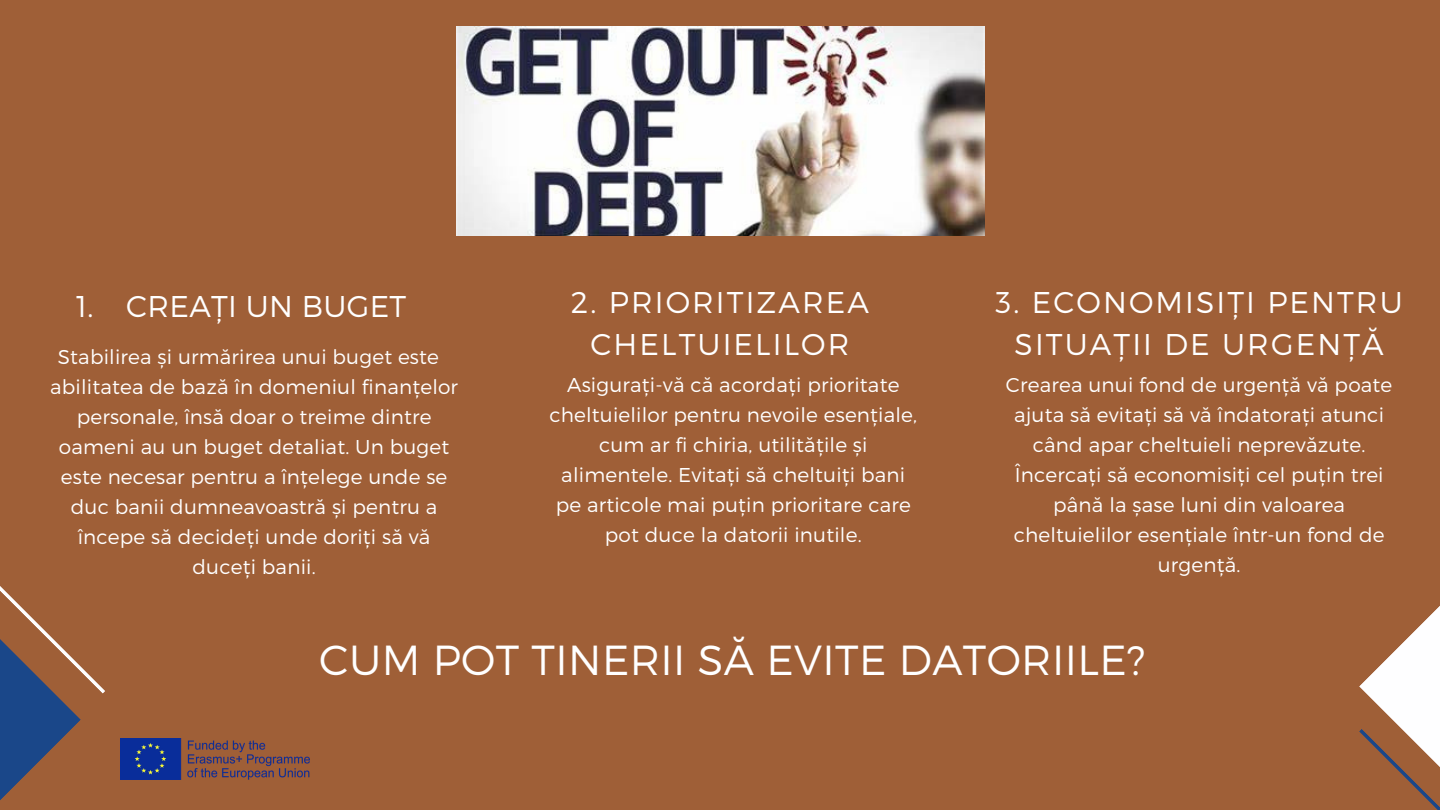
<style>
.page{position:relative;width:1440px;height:810px;background:#9f5f37}
.page>*{position:absolute;margin:0;border:0;box-sizing:border-box;transform-origin:0 0}
.t1{font:300 42px "Montserrat";letter-spacing:.01em;color:#fff}
.t2{font:300 30px/42px "Montserrat";letter-spacing:.07em;color:#fff;text-align:center}
.t3{font:300 30px "Montserrat";letter-spacing:.01em;color:#fff}
.t4{font:300 20px/30px "Montserrat";letter-spacing:.01em;color:#fff;text-align:center}
</style>
<div class="page">
<svg style="left:0;top:586px;width:105px;height:214px"></svg>
<svg style="left:1359px;top:606px;width:81px;height:204px"></svg>
<img style="left:120px;top:739px;width:190px;height:41px">
<img style="left:456px;top:27px;width:528px;height:208px">
<p class="t3" style="left:76px;top:287px;width:332px">1. CREAȚI UN BUGET</p>
<p class="t2" style="left:571px;top:280px;width:300px">2. PRIORITIZAREA<br>CHELTUIELILOR</p>
<p class="t4" style="left:549px;top:368px;width:369px">Asigurați-vă că acordați prioritate cheltuielilor pentru nevoile esențiale, cum ar fi chiria, utilitățile și alimentele. Evitați să cheltuiți bani pe articole mai puțin prioritare care pot duce la datorii inutile.</p>
<p class="t4" style="left:50px;top:341px;width:409px">Stabilirea și urmărirea unui buget este abilitatea de bază în domeniul finanțelor personale, însă doar o treime dintre oameni au un buget detaliat. Un buget este necesar pentru a înțelege unde se duc banii dumneavoastră și pentru a începe să decideți unde doriți să vă duceți banii.</p>
<p class="t2" style="left:996px;top:280px;width:409px">3. ECONOMISIȚI PENTRU<br>SITUAȚII DE URGENȚĂ</p>
<p class="t4" style="left:1006px;top:368px;width:388px">Crearea unui fond de urgență vă poate ajuta să evitați să vă îndatorați atunci când apar cheltuieli neprevăzute.<br>Încercați să economisiți cel puțin trei până la șase luni din valoarea cheltuielilor esențiale într-un fond de urgență.</p>
<p class="t1" style="left:319px;top:633px;width:827px">CUM POT TINERII SĂ EVITE DATORIILE?</p>
</div>
